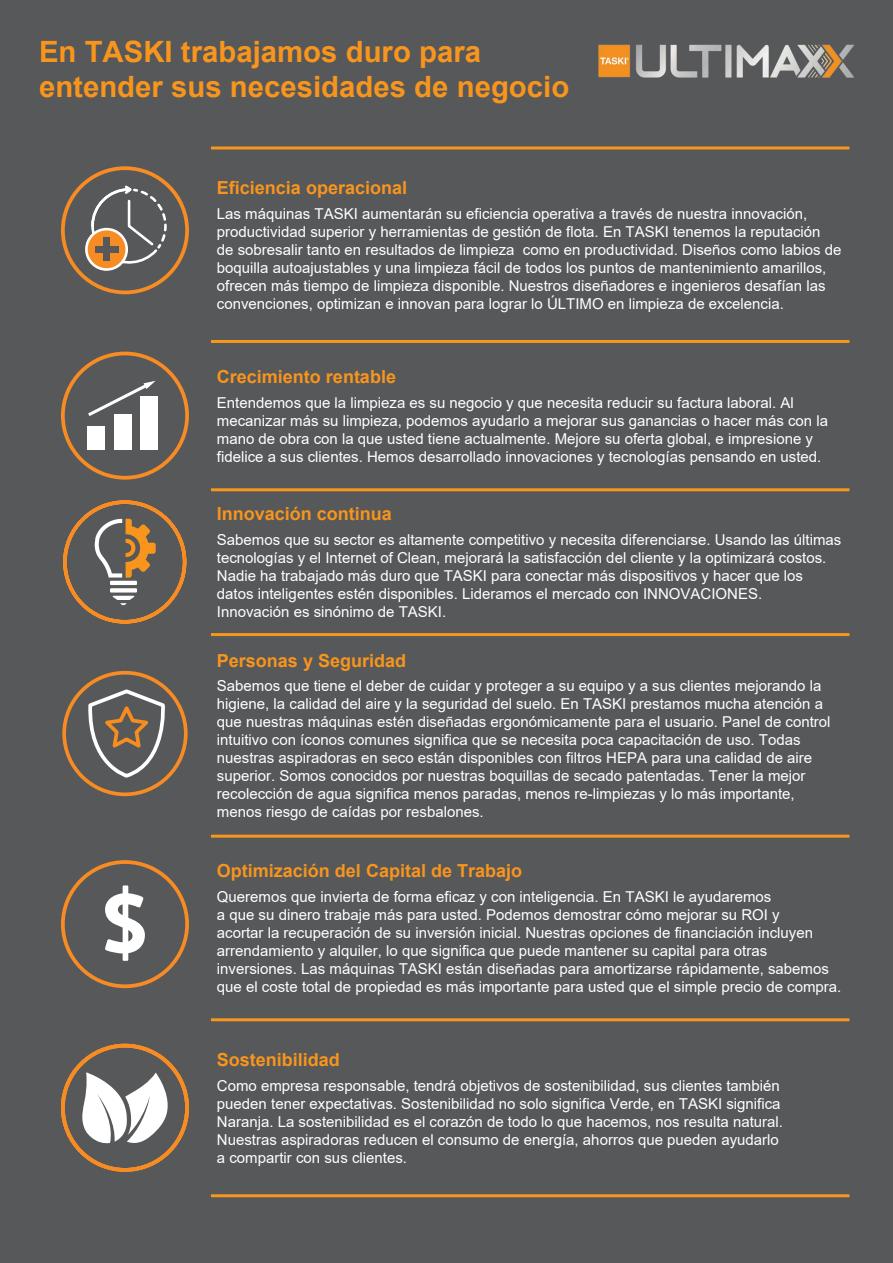
<style>
.page{position:relative;width:893px;height:1263px;background:#57585a}
.page>*{position:absolute;margin:0;border:0;box-sizing:border-box;transform-origin:0 0}
.t1{font:700 29.4px/35.2px "Arial";color:#f7951d}
.t2{font:700 18px "Arial";color:#f7951d}
.t3{font:15px/18px "Arial";color:#fff}
</style>
<div class="page">
<img style="left:598px;top:44px;width:256px;height:34px">
<hr style="left:211px;top:146px;width:638px;height:3px;background:#f7951d">
<hr style="left:211px;top:340px;width:638px;height:3px;background:#f7951d">
<hr style="left:211px;top:488px;width:638px;height:3px;background:#f7951d">
<hr style="left:211px;top:633px;width:638px;height:3px;background:#f7951d">
<hr style="left:211px;top:835px;width:638px;height:3px;background:#f7951d">
<hr style="left:211px;top:1018px;width:638px;height:3px;background:#f7951d">
<hr style="left:211px;top:1194px;width:638px;height:3px;background:#f7951d">
<svg style="left:61px;top:166px;width:128px;height:128px"></svg>
<div style="left:86px;top:229px;width:41px;height:40px;background:#f68c23;border-radius:50%"></div>
<div style="left:85px;top:228px;width:43px;height:43px;border:3px solid #fff;border-radius:50%"></div>
<div style="left:103px;top:238px;width:7px;height:23px;background:#57585a"></div>
<div style="left:95px;top:246px;width:23px;height:6px;background:#57585a"></div>
<svg style="left:61px;top:352px;width:128px;height:128px"></svg>
<svg style="left:63px;top:500px;width:124px;height:124px"></svg>
<svg style="left:62px;top:671px;width:126px;height:125px"></svg>
<svg style="left:61px;top:860px;width:128px;height:128px"></svg>
<svg style="left:61px;top:1044px;width:128px;height:128px"></svg>
<h1 class="t1" style="left:39px;top:34px;width:532px">En TASKI trabajamos duro para entender sus necesidades de negocio</h1>
<p class="t2" style="left:217px;top:175px;width:192px">Eficiencia operacional</p>
<p class="t3" style="left:217px;top:204px;width:626px">Las máquinas TASKI aumentarán su eficiencia operativa a través de nuestra innovación, productividad superior y herramientas de gestión de flota. En TASKI tenemos la reputación<br>de sobresalir tanto en resultados de limpieza como en productividad. Diseños como labios de boquilla autoajustables y una limpieza fácil de todos los puntos de mantenimiento amarillos, ofrecen más tiempo de limpieza disponible. Nuestros diseñadores e ingenieros desafían las convenciones, optimizan e innovan para lograr lo ÚLTIMO en limpieza de excelencia.</p>
<p class="t2" style="left:217px;top:364px;width:181px">Crecimiento rentable</p>
<p class="t3" style="left:217px;top:393px;width:613px">Entendemos que la limpieza es su negocio y que necesita reducir su factura laboral. Al mecanizar más su limpieza, podemos ayudarlo a mejorar sus ganancias o hacer más con la mano de obra con la que usted tiene actualmente. Mejore su oferta global, e impresione y fidelice a sus clientes. Hemos desarrollado innovaciones y tecnologías pensando en usted.</p>
<p class="t2" style="left:217px;top:501px;width:177px">Innovación continua</p>
<p class="t3" style="left:217px;top:531px;width:626px">Sabemos que su sector es altamente competitivo y necesita diferenciarse. Usando las últimas tecnologías y el Internet of Clean, mejorará la satisfacción del cliente y la optimizará costos.<br>Nadie ha trabajado más duro que TASKI para conectar más dispositivos y hacer que los datos inteligentes estén disponibles. Lideramos el mercado con INNOVACIONES.<br>Innovación es sinónimo de TASKI.</p>
<p class="t2" style="left:217px;top:647px;width:191px">Personas y Seguridad</p>
<p class="t3" style="left:217px;top:677px;width:615px">Sabemos que tiene el deber de cuidar y proteger a su equipo y a sus clientes mejorando la higiene, la calidad del aire y la seguridad del suelo. En TASKI prestamos mucha atención a que nuestras máquinas estén diseñadas ergonómicamente para el usuario. Panel de control intuitivo con íconos comunes significa que se necesita poca capacitación de uso. Todas nuestras aspiradoras en seco están disponibles con filtros HEPA para una calidad de aire superior. Somos conocidos por nuestras boquillas de secado patentadas. Tener la mejor recolección de agua significa menos paradas, menos re-limpiezas y lo más importante, menos riesgo de caídas por resbalones.</p>
<p class="t2" style="left:217px;top:858px;width:307px">Optimización del Capital de Trabajo</p>
<p class="t3" style="left:217px;top:887px;width:626px">Queremos que invierta de forma eficaz y con inteligencia. En TASKI le ayudaremos<br>a que su dinero trabaje más para usted. Podemos demostrar cómo mejorar su ROI y<br>acortar la recuperación de su inversión inicial. Nuestras opciones de financiación incluyen arrendamiento y alquiler, lo que significa que puede mantener su capital para otras inversiones. Las máquinas TASKI están diseñadas para amortizarse rápidamente, sabemos que el coste total de propiedad es más importante para usted que el simple precio de compra.</p>
<p class="t2" style="left:217px;top:1047px;width:125px">Sostenibilidad</p>
<p class="t3" style="left:217px;top:1076px;width:568px">Como empresa responsable, tendrá objetivos de sostenibilidad, sus clientes también pueden tener expectativas. Sostenibilidad no solo significa Verde, en TASKI significa Naranja. La sostenibilidad es el corazón de todo lo que hacemos, nos resulta natural.<br>Nuestras aspiradoras reducen el consumo de energía, ahorros que pueden ayudarlo a compartir con sus clientes.</p>
</div>
